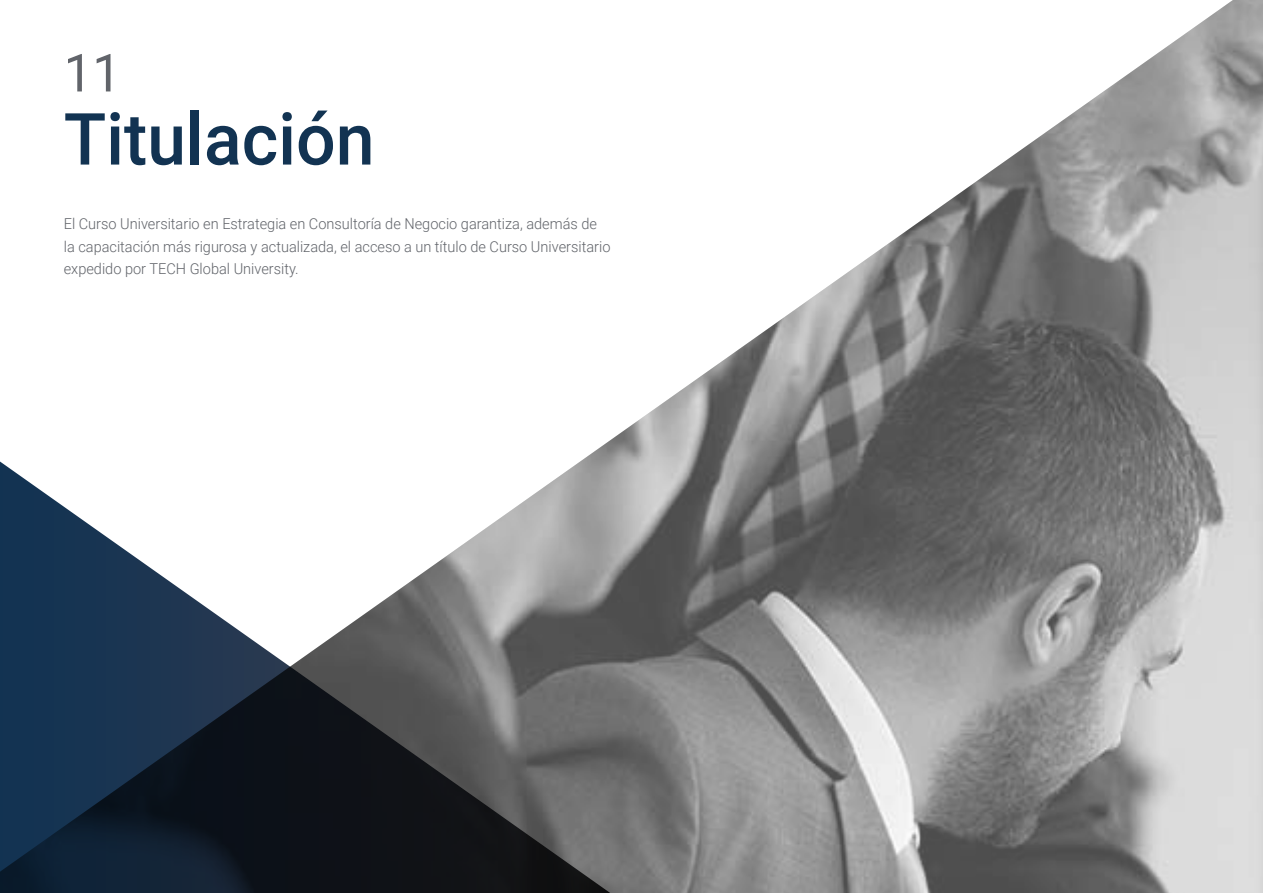
<style>
.page{position:relative;width:1263px;height:893px;background:#fff}
.page>*{position:absolute;margin:0;border:0;box-sizing:border-box;transform-origin:0 0}
.t1{font:500 72px "Roboto";color:#123352}
.t2{font:52.5px "Roboto";color:#61646a}
.t3{font:300 15px/22.5px "Roboto";color:#61646a}
</style>
<div class="page">
<img style="left:602px;top:0;width:661px;height:893px">
<svg style="left:0;top:446px;width:640px;height:447px"></svg>
<h2 class="t2" style="left:64px;top:36px;width:59px">11</h2>
<h1 class="t1" style="left:64px;top:89px;width:312px">Titulación</h1>
<p class="t3" style="left:64px;top:212px;width:548px">El Curso Universitario en Estrategia en Consultoría de Negocio garantiza, además de la capacitación más rigurosa y actualizada, el acceso a un título de Curso Universitario expedido por TECH Global University.</p>
</div>
